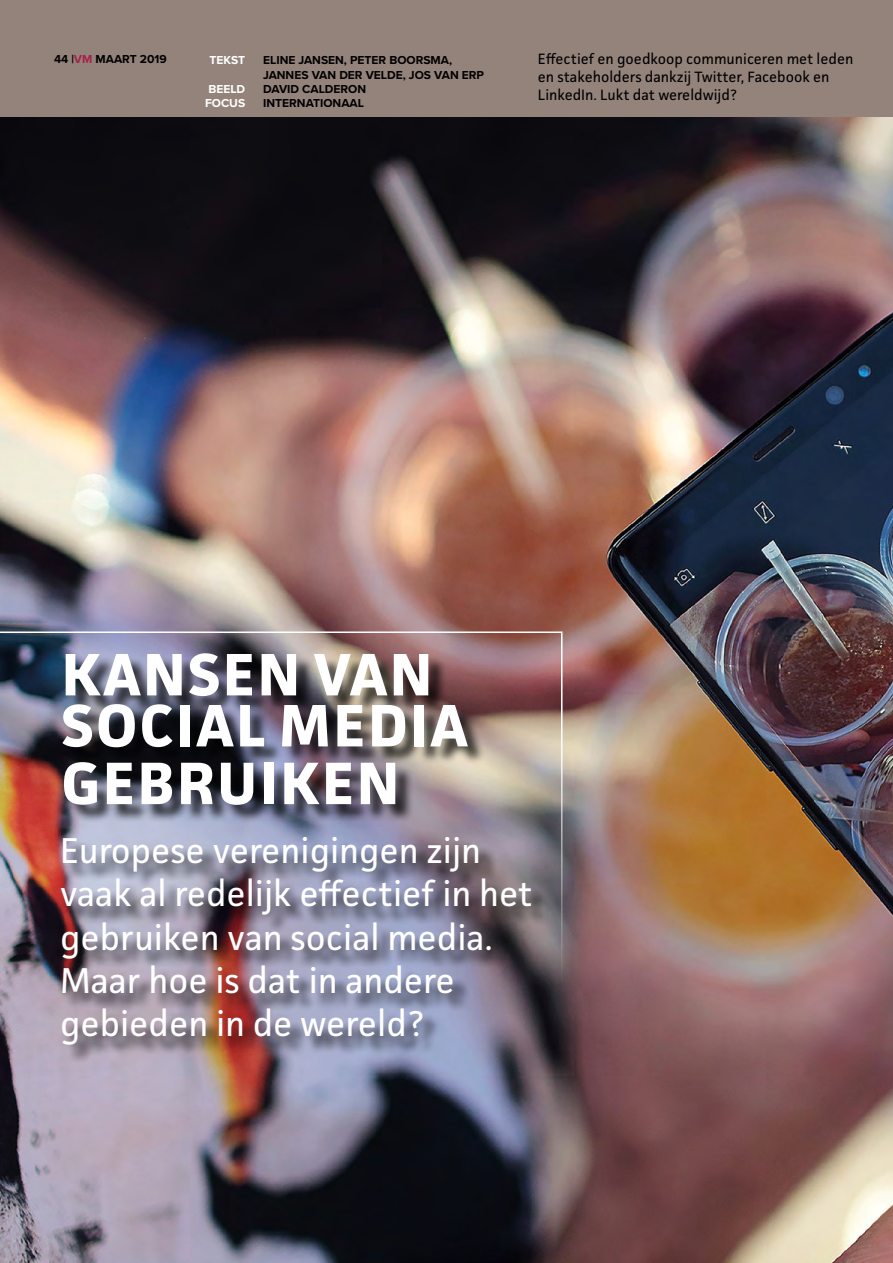
<style>
.page{position:relative;width:893px;height:1263px;background:#fff}
.page>*{position:absolute;margin:0;border:0;box-sizing:border-box;transform-origin:0 0}
.t1{font:700 60px/51px "Facit";letter-spacing:.04em;color:#fff}
.t2{font:36px/43.2px "Facit";color:#fff}
.t3{font:15px/18px "Facit";color:#000}
.t4{font:700 12px/14.4px "Proxima Nova";color:#000}
.t5{font:700 12px/14.4px "Proxima Nova";color:#fff}
.s1{color:#a6214b}
</style>
<div class="page">
<div style="left:0;top:0;width:893px;height:118px;background:#94837b"></div>
<img style="left:0;top:118px;width:893px;height:1145px">
<img style="left:0;top:631px;width:562px;height:632px">
<div style="left:64px;top:839px;width:485px;height:225px;background:#000;opacity:.75"></div>
<div style="left:65px;top:655px;width:421px;height:168px;background:#000;opacity:.75"></div>
<p class="t4" style="left:54px;top:52px;width:114px">44 |<span class="s1">VM</span> MAART 2019</p>
<p class="t5" style="left:210px;top:53px;width:37px">TEKST</p>
<p class="t5" style="left:205px;top:81px;width:42px">BEELD<br>FOCUS</p>
<p class="t4" style="left:263px;top:53px;width:222px">ELINE JANSEN, PETER BOORSMA,<br>JANNES VAN DER VELDE, JOS VAN ERP<br>DAVID CALDERON<br>INTERNATIONAAL</p>
<p class="t3" style="left:538px;top:50px;width:317px">Effectief en goedkoop communiceren met leden en stakeholders dankzij Twitter, Facebook en<br>LinkedIn. Lukt dat wereldwijd?</p>
<h1 class="t1" style="left:62px;top:648px;width:408px">KANSEN VAN<br>SOCIAL MEDIA</h1>
<h1 class="t1" style="left:62px;top:757px;width:339px">GEBRUIKEN</h1>
<p class="t2" style="left:60px;top:828px;width:474px">Europese verenigingen zijn vaak al redelijk effectief in het gebruiken van social media.<br>Maar hoe is dat in andere gebieden in de wereld?</p>
</div>
